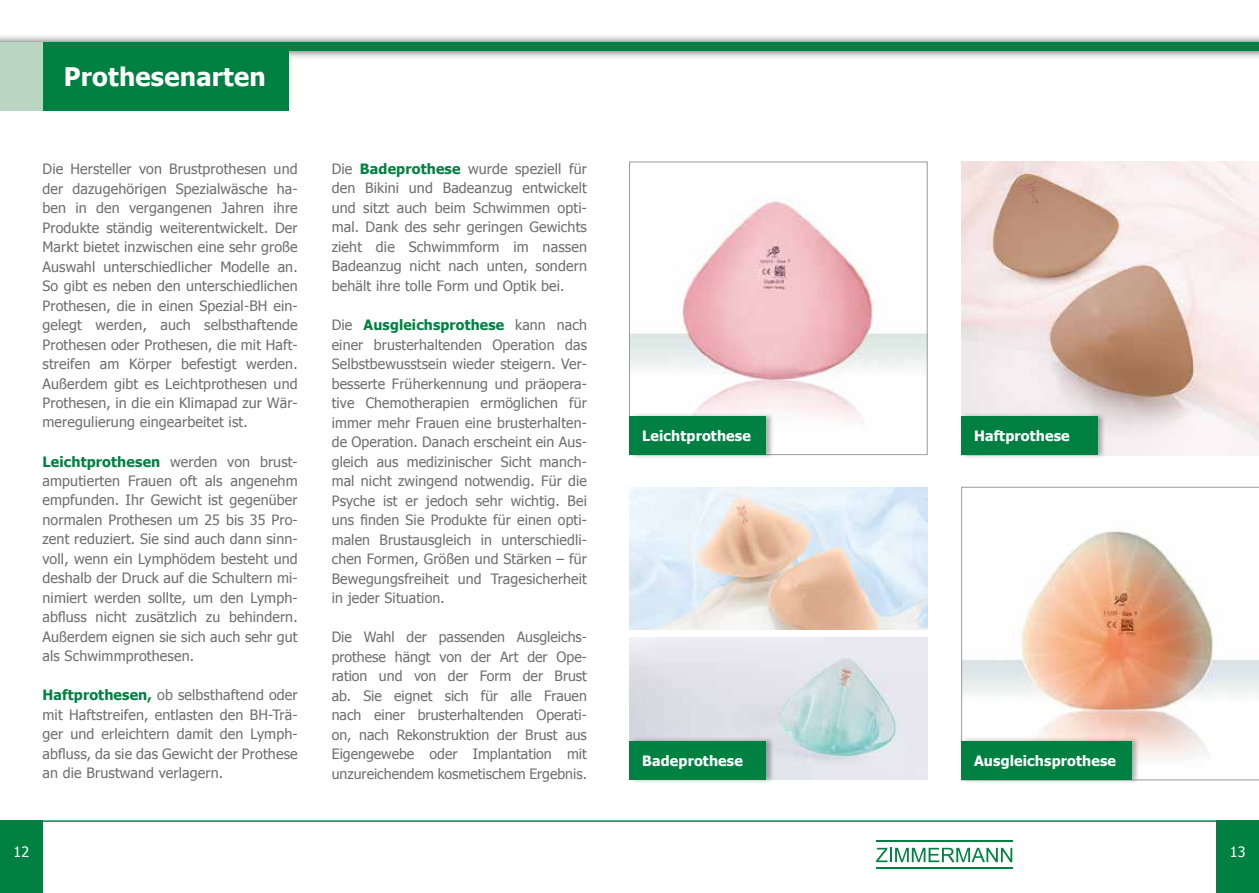
<style>
.page{position:relative;width:1259px;height:893px;background:#fff}
.page>*{position:absolute;margin:0;border:0;box-sizing:border-box;transform-origin:0 0}
.t1{font:700 25.5px "Tahoma";letter-spacing:.01em;color:#fff}
.t2{font:14.25px/19.5px "Tahoma";letter-spacing:.01em;color:#6e6e6e;text-align:justify}
.t3{font:700 14.25px "Tahoma";letter-spacing:.01em;color:#fff}
.t4{font:14.25px "Tahoma";color:#fff}
.s1{font-weight:700;color:#008142}
</style>
<div class="page">
<div style="left:0;top:34px;width:1259px;height:26px;background:#000;opacity:.75"></div>
<div style="left:0;top:43px;width:1259px;height:8px;background:#008142"></div>
<hr style="left:0;top:821px;width:1259px;height:1px;background:#008142">
<svg style="left:876px;top:848px;width:136px;height:14px"></svg>
<hr style="left:876px;top:840px;width:136px;height:2px;background:#008142">
<hr style="left:876px;top:867px;width:136px;height:2px;background:#008142">
<div style="left:0;top:821px;width:43px;height:72px;background:#008142"></div>
<div style="left:1216px;top:821px;width:43px;height:72px;background:#008142"></div>
<img style="left:631px;top:200px;width:294px;height:222px">
<div style="left:629px;top:162px;width:298px;height:293px;border:1px solid #9c9c9d"></div>
<div style="left:43px;top:43px;width:246px;height:68px;background:#008142"></div>
<div style="left:0;top:43px;width:43px;height:68px;background:#b8d6c1"></div>
<img style="left:961px;top:162px;width:298px;height:293px">
<img style="left:629px;top:487px;width:298px;height:142px">
<img style="left:629px;top:638px;width:298px;height:142px">
<svg style="left:961px;top:487px;width:298px;height:293px"></svg>
<div style="left:629px;top:412px;width:145px;height:48px;background:#000;opacity:.3"></div>
<div style="left:629px;top:417px;width:136px;height:38px;background:#008142"></div>
<div style="left:960px;top:412px;width:146px;height:48px;background:#000;opacity:.3"></div>
<div style="left:961px;top:417px;width:136px;height:38px;background:#008142"></div>
<div style="left:629px;top:736px;width:145px;height:48px;background:#000;opacity:.3"></div>
<div style="left:629px;top:741px;width:136px;height:38px;background:#008142"></div>
<div style="left:960px;top:736px;width:180px;height:48px;background:#000;opacity:.3"></div>
<div style="left:961px;top:741px;width:170px;height:38px;background:#008142"></div>
<h1 class="t1" style="left:64px;top:59px;width:203px">Prothesenarten</h1>
<p class="t2" style="left:43px;top:158px;width:257px;text-align:left">Die Hersteller von Brustprothesen und der dazugehörigen Spezialwäsche ha&shy;ben in den vergangenen Jahren ihre Produkte ständig weiterentwickelt. Der Markt bietet inzwischen eine sehr große Auswahl unterschiedlicher Modelle an.<br>So gibt es neben den unterschiedlichen Prothesen, die in einen Spezial-BH ein&shy;gelegt werden, auch selbsthaftende Prothesen oder Prothesen, die mit Haft&shy;streifen am Körper befestigt werden.<br>Außerdem gibt es Leichtprothesen und Prothesen, in die ein Klimapad zur Wär&shy;meregulierung eingearbeitet ist.</p>
<p class="t2" style="left:43px;top:451px;width:257px"><span class="s1">Leichtprothesen</span> werden von brust&shy;amputierten Frauen oft als angenehm empfunden. Ihr Gewicht ist gegenüber normalen Prothesen um 25 bis 35 Pro&shy;zent reduziert. Sie sind auch dann sinn&shy;voll, wenn ein Lymphödem besteht und deshalb der Druck auf die Schultern mi&shy;nimiert werden sollte, um den Lymph&shy;abfluss nicht zusätzlich zu behindern.<br>Außerdem eignen sie sich auch sehr gut als Schwimmprothesen.</p>
<p class="t2" style="left:43px;top:685px;width:257px"><span class="s1">Haftprothesen,</span> ob selbsthaftend oder mit Haftstreifen, entlasten den BH-Trä&shy;ger und erleichtern damit den Lymph&shy;abfluss, da sie das Gewicht der Prothese an die Brustwand verlagern.</p>
<p class="t2" style="left:332px;top:158px;width:257px">Die <span class="s1">Badeprothese</span> wurde speziell für den Bikini und Badeanzug entwickelt und sitzt auch beim Schwimmen opti&shy;mal. Dank des sehr geringen Gewichts zieht die Schwimmform im nassen Badeanzug nicht nach unten, sondern behält ihre tolle Form und Optik bei.</p>
<p class="t2" style="left:332px;top:314px;width:257px">Die <span class="s1">Ausgleichsprothese</span> kann nach einer brusterhaltenden Operation das Selbstbewusstsein wieder steigern. Ver&shy;besserte Früherkennung und präopera&shy;tive Chemotherapien ermöglichen für immer mehr Frauen eine brusterhalten&shy;de Operation. Danach erscheint ein Aus&shy;gleich aus medizinischer Sicht manch&shy;mal nicht zwingend notwendig. Für die Psyche ist er jedoch sehr wichtig. Bei uns finden Sie Produkte für einen opti&shy;malen Brustausgleich in unterschiedli&shy;chen Formen, Größen und Stärken – für Bewegungsfreiheit und Tragesicherheit in jeder Situation.</p>
<p class="t2" style="left:332px;top:626px;width:257px">Die Wahl der passenden Ausgleichs&shy;prothese hängt von der Art der Ope&shy;ration und von der Form der Brust ab. Sie eignet sich für alle Frauen nach einer brusterhaltenden Operati&shy;on, nach Rekonstruktion der Brust aus Eigengewebe oder Implantation mit unzureichendem kosmetischem Ergebnis.</p>
<p class="t3" style="left:642px;top:426px;width:110px">Leichtprothese</p>
<p class="t3" style="left:974px;top:426px;width:97px">Haftprothese</p>
<p class="t3" style="left:642px;top:751px;width:102px">Badeprothese</p>
<p class="t3" style="left:974px;top:751px;width:143px">Ausgleichsprothese</p>
<p class="t4" style="left:13px;top:842px;width:17px">12</p>
<p class="t4" style="left:1229px;top:842px;width:17px">13</p>
</div>
